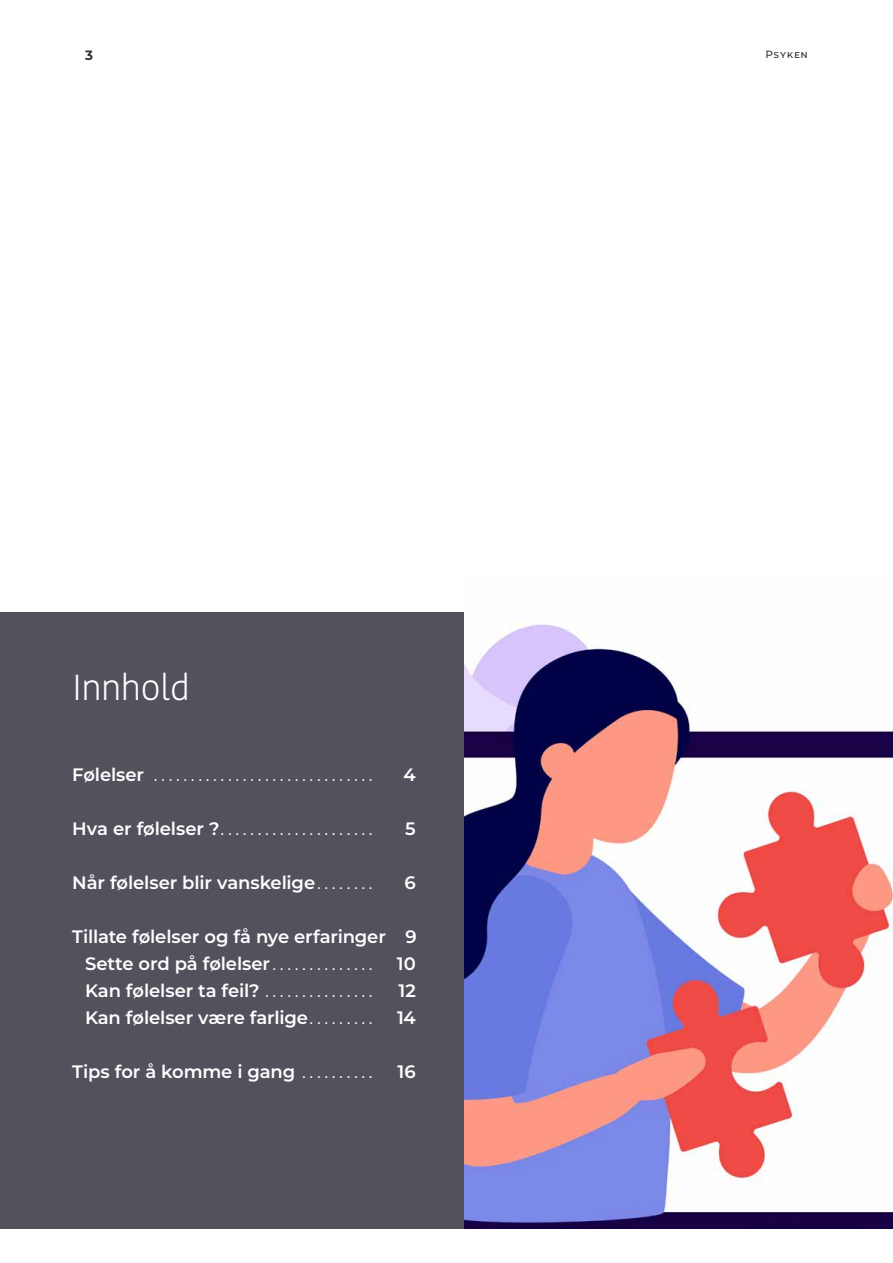
<style>
.page{position:relative;width:893px;height:1263px;background:#fff}
.page>*{position:absolute;margin:0;border:0;box-sizing:border-box;transform-origin:0 0}
.t1{font:300 36px "Kohinoor Bangla";letter-spacing:-.015em;color:#fff}
.t2{font:600 18px/27px "Montserrat";letter-spacing:-.005em;color:#fff}
.t3{font:18px "Montserrat";color:#fff}
.t4{font:700 13.5px "Montserrat";color:#333440}
.t5{font:500 10.5px "Montserrat";letter-spacing:.07em;color:#333440}
.s1{font-weight:600}
.s2{font-weight:400}
</style>
<div class="page">
<img style="left:463px;top:612px;width:430px;height:616px">
<div style="left:0;top:612px;width:463px;height:616px;background:#54515c"></div>
<p class="t4" style="left:85px;top:45px;width:9px">3</p>
<p class="t5" style="left:765px;top:47px;width:44px">Psyken</p>
<h1 class="t1" style="left:72px;top:661px;width:119px">Innhold</h1>
<p class="t3" style="left:72px;top:763px;width:302px"><span class="s1">Følelser</span> ..............................</p>
<p class="t2" style="left:404px;top:761px;width:14px">4</p>
<p class="t3" style="left:72px;top:817px;width:302px"><span class="s1">Hva er følelser ?</span>.....................</p>
<p class="t2" style="left:405px;top:815px;width:12px">5</p>
<p class="t2" style="left:72px;top:869px;width:302px">Når følelser blir vanskelige<span class="s2">. . . . . . . .</span></p>
<p class="t2" style="left:404px;top:869px;width:13px">6</p>
<p class="t2" style="left:85px;top:923px;width:333px;text-indent:-13px">Tillate følelser og få nye erfaringer 9<br>Sette ord på følelser<span class="s2">..............</span></p>
<p class="t2" style="left:397px;top:950px;width:21px">10</p>
<p class="t2" style="left:85px;top:977px;width:289px">Kan følelser ta feil?<span class="s2">...............</span></p>
<p class="t2" style="left:399px;top:977px;width:19px">12</p>
<p class="t2" style="left:85px;top:1004px;width:289px">Kan følelser være farlige<span class="s2">. . . . . . . . .</span></p>
<p class="t2" style="left:397px;top:1004px;width:20px">14</p>
<p class="t2" style="left:72px;top:1058px;width:302px">Tips for å komme i gang <span class="s2">. . . . . . . . . .</span></p>
<p class="t2" style="left:398px;top:1058px;width:20px">16</p>
</div>
